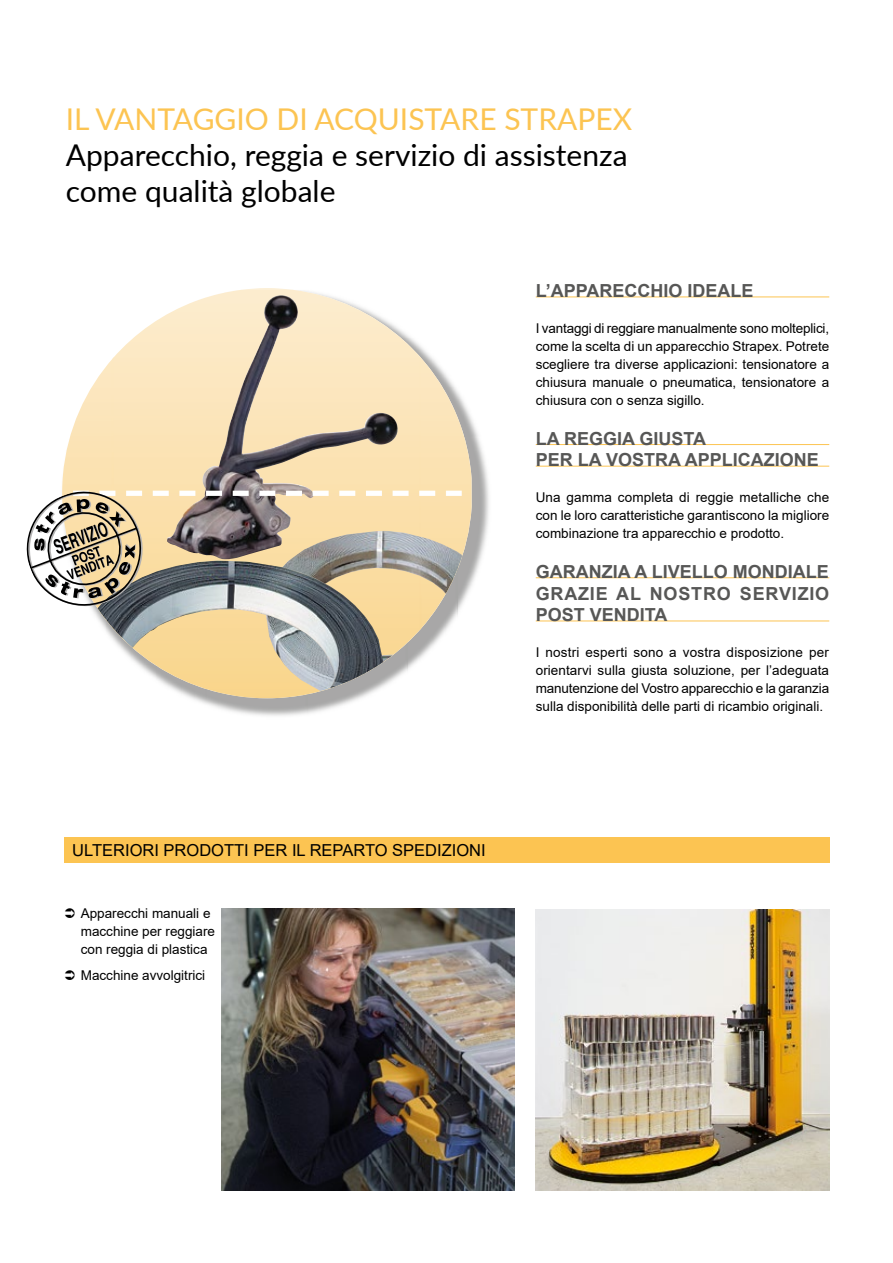
<style>
.page{position:relative;width:893px;height:1263px;background:#fff}
.page>*{position:absolute;margin:0;border:0;box-sizing:border-box;transform-origin:0 0}
.t1{font:30px/36px "Lato";color:#000}
.t2{font:30px "Lato";color:#fcc452}
.t3{font:700 18px/21.6px "Arial";color:#575756}
.t4{font:16.5px "Arial";color:#000}
.t5{font:13.5px/18px "Arial";color:#000;text-align:justify}
</style>
<div class="page">
<img style="left:92px;top:358px;width:21px;height:30px">
<img style="left:421px;top:347px;width:10px;height:10px">
<img style="left:63px;top:387px;width:44px;height:88px">
<img style="left:472px;top:420px;width:6px;height:16px">
<img style="left:472px;top:436px;width:17px;height:148px">
<img style="left:308px;top:691px;width:67px;height:23px">
<img style="left:113px;top:290px;width:308px;height:185px">
<img style="left:420px;top:357px;width:52px;height:247px">
<img style="left:167px;top:688px;width:94px;height:10px">
<img style="left:266px;top:531px;width:196px;height:160px">
<img style="left:101px;top:623px;width:282px;height:65px">
<div style="left:446px;top:491px;width:16px;height:5px;background:#fff"></div>
<img style="left:167px;top:295px;width:236px;height:180px">
<img style="left:535px;top:909px;width:294px;height:282px">
<img style="left:221px;top:909px;width:293px;height:282px">
<div style="left:64px;top:837px;width:765px;height:25px;background:#fcc452"></div>
<hr style="left:536px;top:297px;width:293px;height:1px;background:#fcc452">
<hr style="left:536px;top:444px;width:293px;height:1px;background:#fcc452">
<hr style="left:536px;top:466px;width:293px;height:1px;background:#fcc452">
<hr style="left:536px;top:577px;width:293px;height:1px;background:#fcc452">
<hr style="left:536px;top:621px;width:293px;height:1px;background:#fcc452">
<svg style="left:26px;top:475px;width:420px;height:148px;background:#beb29d"></svg>
<h1 class="t2" style="left:66px;top:98px;width:568px">IL VANTAGGIO DI ACQUISTARE STRAPEX</h1>
<h1 class="t1" style="left:66px;top:136px;width:563px">Apparecchio, reggia e servizio di assistenza come qualità globale</h1>
<p class="t4" style="left:72px;top:838px;width:415px">ULTERIORI PRODOTTI PER IL REPARTO SPEDIZIONI</p>
<p class="t5" style="left:81px;top:904px;width:136px;text-align:left">Apparecchi manuali e macchine per reggiare con reggia di plastica</p>
<p class="t5" style="left:81px;top:966px;width:126px">Macchine avvolgitrici</p>
<h2 class="t3" style="left:536px;top:280px;width:219px">L’APPARECCHIO IDEALE</h2>
<p class="t5" style="left:536px;top:319px;width:295px">I vantaggi di reggiare manualmente sono molteplici, come la scelta di un apparecchio Strapex. Potrete scegliere tra diverse applicazioni: tensionatore a chiusura manuale o pneumatica, tensionatore a chiusura con o senza sigillo.</p>
<h2 class="t3" style="left:536px;top:428px;width:285px">LA REGGIA GIUSTA<br>PER LA VOSTRA APPLICAZIONE</h2>
<p class="t5" style="left:536px;top:488px;width:295px">Una gamma completa di reggie metalliche che con le loro caratteristiche garantiscono la migliore combinazione tra apparecchio e prodotto.</p>
<h2 class="t3" style="left:536px;top:561px;width:295px;text-align:justify">GARANZIA A LIVELLO MONDIALE GRAZIE AL NOSTRO SERVIZIO POST VENDITA</h2>
<p class="t5" style="left:536px;top:643px;width:295px">I nostri esperti sono a vostra disposizione per orientarvi sulla giusta soluzione, per l’adeguata manutenzione del Vostro apparecchio e la garanzia sulla disponibilità delle parti di ricambio originali.</p>
</div>
